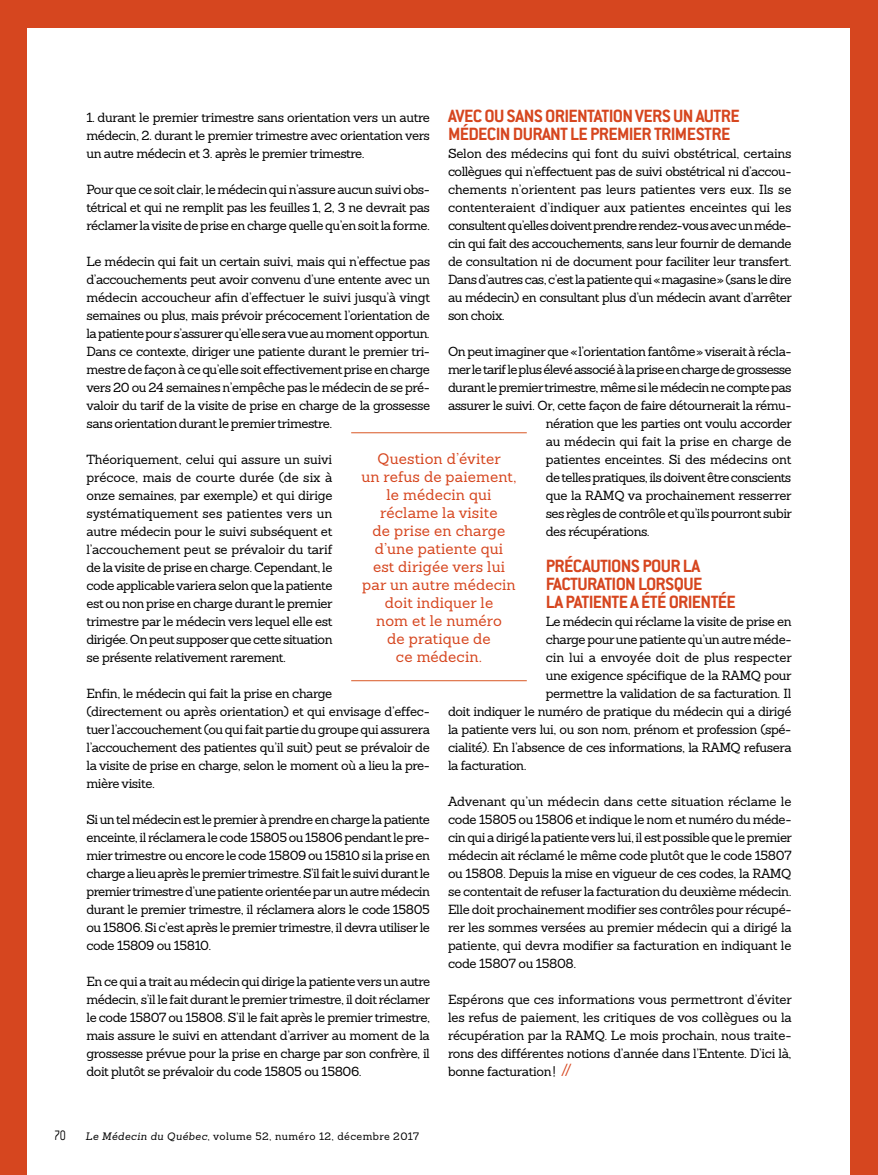
<style>
.page{position:relative;width:878px;height:1175px;background:#fff}
.page>*{position:absolute;margin:0;border:0;box-sizing:border-box;transform-origin:0 0}
.t1{font:700 19.5px/18px "Conduit ITC Std";letter-spacing:-.03em;color:#d6461f}
.t2{font:15px/18px "Sanchez Slab";letter-spacing:.01em;color:#d6461f;text-align:center}
.t3{font:300 15px "Conduit ITC Std";color:#000;scale:.8 1}
.t4{font:12.9px/18px "Sanchez Slab";letter-spacing:-.03em;color:#000;text-align:justify}
.t5{font:12.9px "Sanchez Slab";letter-spacing:-.05em;color:#000}
.t6{font:12.9px "Sanchez Slab";color:#000}
.t7{font:10.5px "Sanchez Slab";letter-spacing:.04em;color:#000}
.s1{font-family:"Conduit ITC Std";font-weight:500;font-size:19.5px;color:#d6461f}
.s2{font-style:italic}
</style>
<div class="page">
<div style="left:0;top:0;width:878px;height:1174px;background:#d6461f"></div>
<div style="left:28px;top:28px;width:822px;height:1146px;background:#fff"></div>
<hr style="left:351px;top:432px;width:175px;height:1px;background:#dd6a3d">
<hr style="left:351px;top:680px;width:175px;height:1px;background:#dd6a3d">
<h1 class="t1" style="left:448px;top:106px;width:293px">AVEC OU SANS ORIENTATION VERS UN AUTRE<br>MÉDECIN DURANT LE PREMIER TRIMESTRE</h1>
<p class="t4" style="left:448px;top:144px;width:345px;text-align:left">Selon des médecins qui font du suivi obstétrical, certains collègues qui n’effectuent pas de suivi obstétrical ni d’accou&shy;chements n’orientent pas leurs patientes vers eux. Ils se contenteraient d’indiquer aux patientes enceintes qui les consultent qu’elles doivent prendre rendez-vous avec un méde&shy;cin qui fait des accouchements, sans leur fournir de demande de consultation ni de document pour faciliter leur transfert.<br>Dans d’autres cas, c’est la patiente qui «magasine» (sans le dire au médecin) en consultant plus d’un médecin avant d’arrêter son choix.</p>
<p class="t4" style="left:448px;top:342px;width:343px">On peut imaginer que «l’orientation fantôme» viserait à récla-</p>
<p class="t5" style="left:448px;top:360px;width:345px">mer le tarif le plus élevé associé à la prise en charge de grossesse</p>
<p class="t4" style="left:448px;top:378px;width:345px">durant le premier trimestre, même si le médecin ne compte pas</p>
<p class="t4" style="left:448px;top:396px;width:345px">assurer le suivi. Or, cette façon de faire détournerait la rému-</p>
<p class="t4" style="left:545px;top:414px;width:248px">nération que les parties ont voulu accorder</p>
<p class="t4" style="left:545px;top:432px;width:247px">au médecin qui fait la prise en charge de</p>
<p class="t4" style="left:545px;top:450px;width:247px">patientes enceintes. Si des médecins ont</p>
<p class="t4" style="left:545px;top:468px;width:247px">de telles pratiques, ils doivent être conscients</p>
<p class="t4" style="left:545px;top:486px;width:247px">que la RAMQ va prochainement resserrer</p>
<p class="t4" style="left:545px;top:504px;width:248px">ses règles de contrôle et qu’ils pourront subir</p>
<p class="t4" style="left:545px;top:522px;width:106px">des récupérations.</p>
<h1 class="t1" style="left:545px;top:556px;width:192px">PRÉCAUTIONS POUR LA<br>FACTURATION LORSQUE<br>LA PATIENTE A ÉTÉ ORIENTÉE</h1>
<p class="t4" style="left:545px;top:612px;width:247px">Le médecin qui réclame la visite de prise en</p>
<p class="t4" style="left:545px;top:630px;width:247px">charge pour une patiente qu’un autre méde-</p>
<p class="t6" style="left:545px;top:648px;width:248px">cin lui a envoyée doit de plus respecter</p>
<p class="t4" style="left:545px;top:666px;width:247px">une exigence spécifique de la RAMQ pour</p>
<p class="t4" style="left:545px;top:684px;width:247px">permettre la validation de sa facturation. Il</p>
<p class="t4" style="left:448px;top:702px;width:345px">doit indiquer le numéro de pratique du médecin qui a dirigé</p>
<p class="t4" style="left:448px;top:720px;width:343px">la patiente vers lui, ou son nom, prénom et profession (spé-</p>
<p class="t4" style="left:448px;top:738px;width:345px">cialité). En l’absence de ces informations, la RAMQ refusera</p>
<p class="t4" style="left:448px;top:756px;width:80px">la facturation.</p>
<p class="t4" style="left:448px;top:792px;width:345px;text-align:left">Advenant qu’un médecin dans cette situation réclame le code 15805 ou 15806 et indique le nom et numéro du méde&shy;cin qui a dirigé la patiente vers lui, il est possible que le premier médecin ait réclamé le même code plutôt que le code 15807 ou 15808. Depuis la mise en vigueur de ces codes, la RAMQ se contentait de refuser la facturation du deuxième médecin.<br>Elle doit prochainement modifier ses contrôles pour récupé&shy;rer les sommes versées au premier médecin qui a dirigé la patiente, qui devra modifier sa facturation en indiquant le code 15807 ou 15808.</p>
<p class="t4" style="left:448px;top:990px;width:345px;text-align:left">Espérons que ces informations vous permettront d’éviter les refus de paiement, les critiques de vos collègues ou la récupération par la RAMQ. Le mois prochain, nous traite&shy;rons des différentes notions d’année dans l’Entente. D’ici là, bonne facturation! <span class="s1">//</span></p>
<p class="t4" style="left:86px;top:108px;width:345px">1. durant le premier trimestre sans orientation vers un autre médecin, 2. durant le premier trimestre avec orientation vers un autre médecin et 3. après le premier trimestre.</p>
<p class="t4" style="left:86px;top:180px;width:345px">Pour que ce soit clair, le médecin qui n’assure aucun suivi obs&shy;tétrical et qui ne remplit pas les feuilles 1, 2, 3 ne devrait pas réclamer la visite de prise en charge quelle qu’en soit la forme.</p>
<p class="t4" style="left:86px;top:252px;width:345px">Le médecin qui fait un certain suivi, mais qui n’effectue pas d’accouchements peut avoir convenu d’une entente avec un médecin accoucheur afin d’effectuer le suivi jusqu’à vingt semaines ou plus, mais prévoir précocement l’orientation de la patiente pour s’assurer qu’elle sera vue au moment opportun.<br>Dans ce contexte, diriger une patiente durant le premier tri&shy;mestre de façon à ce qu’elle soit effectivement prise en charge vers 20 ou 24 semaines n’empêche pas le médecin de se pré&shy;valoir du tarif de la visite de prise en charge de la grossesse sans orientation durant le premier trimestre.</p>
<p class="t4" style="left:86px;top:450px;width:248px">Théoriquement, celui qui assure un suivi précoce, mais de courte durée (de six à onze semaines, par exemple) et qui dirige systématiquement ses patientes vers un autre médecin pour le suivi subséquent et l’accouchement peut se prévaloir du tarif de la visite de prise en charge. Cependant, le code applicable variera selon que la patiente est ou non prise en charge durant le premier trimestre par le médecin vers lequel elle est dirigée. On peut supposer que cette situation se présente relativement rarement.</p>
<p class="t4" style="left:86px;top:684px;width:345px;text-align:left">Enfin, le médecin qui fait la prise en charge<br>(directement ou après orientation) et qui envisage d’effec&shy;tuer l’accouchement (ou qui fait partie du groupe qui assurera l’accouchement des patientes qu’il suit) peut se prévaloir de la visite de prise en charge, selon le moment où a lieu la pre&shy;mière visite.</p>
<p class="t4" style="left:86px;top:810px;width:345px">Si un tel médecin est le premier à prendre en charge la patiente enceinte, il réclamera le code 15805 ou 15806 pendant le pre&shy;mier trimestre ou encore le code 15809 ou 15810 si la prise en charge a lieu après le premier trimestre. S’il fait le suivi durant le premier trimestre d’une patiente orientée par un autre médecin durant le premier trimestre, il réclamera alors le code 15805 ou 15806. Si c’est après le premier trimestre, il devra utiliser le code 15809 ou 15810.</p>
<p class="t4" style="left:86px;top:972px;width:345px">En ce qui a trait au médecin qui dirige la patiente vers un autre médecin, s’il le fait durant le premier trimestre, il doit réclamer le code 15807 ou 15808. S’il le fait après le premier trimestre, mais assure le suivi en attendant d’arriver au moment de la grossesse prévue pour la prise en charge par son confrère, il doit plutôt se prévaloir du code 15805 ou 15806.</p>
<p class="t2" style="left:361px;top:449px;width:157px">Question d’éviter<br>un refus de paiement, le médecin qui réclame la visite<br>de prise en charge d’une patiente qui<br>est dirigée vers lui par un autre médecin doit indiquer le<br>nom et le numéro<br>de pratique de<br>ce médecin.</p>
<p class="t3" style="left:54px;top:1126px;width:16px">70</p>
<p class="t7" style="left:86px;top:1129px;width:335px"><span class="s2">Le Médecin du Québec</span>, volume 52, numéro 12, décembre 2017</p>
</div>
